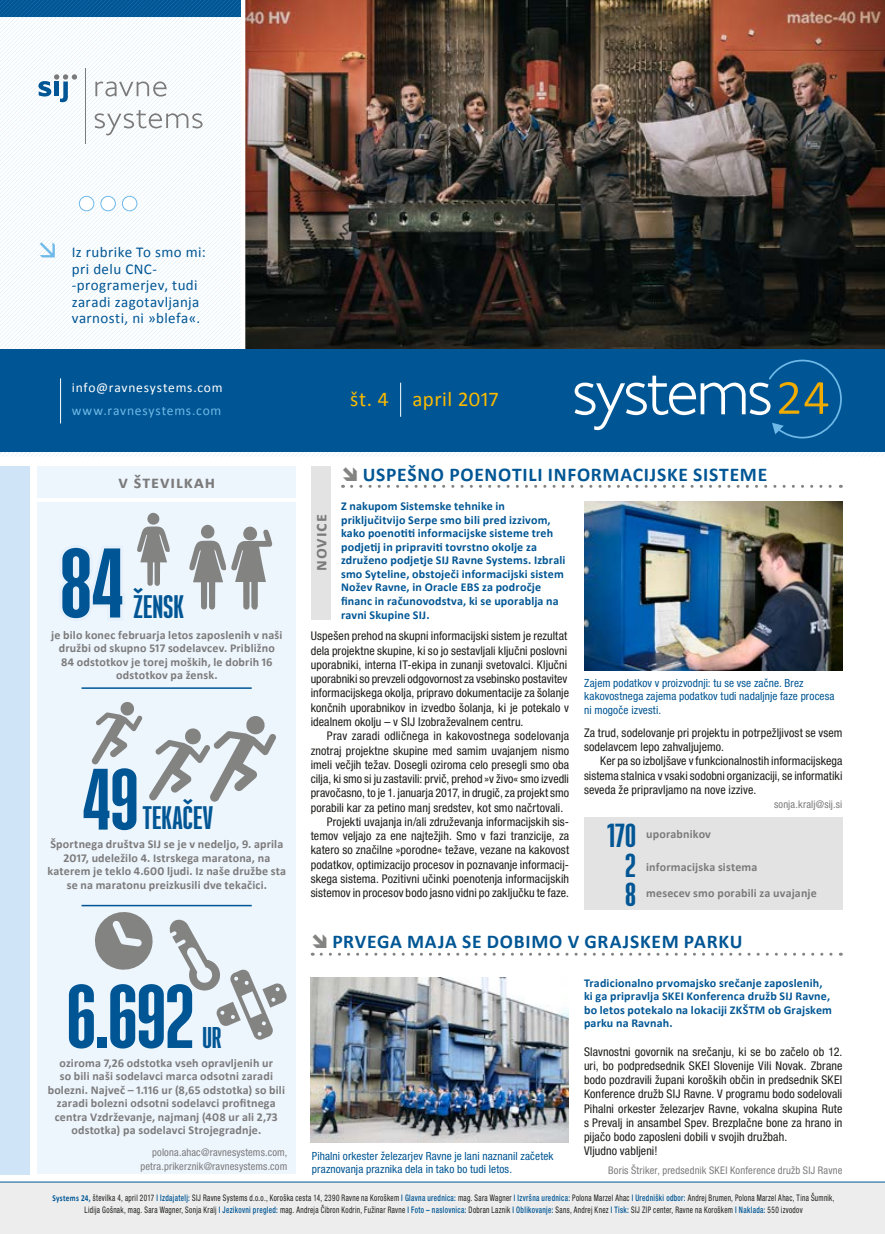
<style>
.page{position:relative;width:885px;height:1234px;background:#fff}
.page>*{position:absolute;margin:0;border:0;box-sizing:border-box;transform-origin:0 0}
.t1{font:700 102.3px "Ristretto Pro";color:#005694}
.t2{font:700 93.75px "Ristretto Pro";color:#005694}
.t3{font:700 90px "Ristretto Pro";color:#005694}
.t4{font:300 60.75px "Calibri";color:#f0ac00}
.t5{font:700 34.5px/29.2px "Ristretto Pro";color:#005694;text-align:center}
.t6{font:700 32.55px "Ristretto Pro";letter-spacing:-.005em;color:#005694}
.t7{font:700 30px "Ristretto Pro";color:#005694}
.t8{font:21px "Calibri";letter-spacing:.02em;color:#fbba00}
.t9{font:700 19.5px "Calibri";letter-spacing:.04em;color:#005694}
.t10{font:700 18px "Calibri";letter-spacing:.05em;color:#7c7b7b}
.t11{font:15px/16.5px "Calibri";letter-spacing:.025em;color:#005694}
.t12{font:13.5px "Calibri";letter-spacing:.055em;color:#fff}
.t13{font:13.5px "Calibri";letter-spacing:.06em;color:#6fb9e8}
.t14{font:condensed 12px/14.2px "Helvetica Neue LT Pro";letter-spacing:.01em;color:#1d1d1b}
.t15{font:700 12px/13.5px "Calibri";letter-spacing:.015em;color:#7c7b7b;text-align:center}
.t16{font:700 12px/13.5px "Calibri";letter-spacing:.015em;color:#005694}
.t17{font:condensed 11.25px/13.5px "Helvetica Neue LT Pro";letter-spacing:.01em;color:#005694}
.t18{font:condensed 10.5px/14.2px "Helvetica Neue LT Pro";letter-spacing:.015em;color:#7c7b7b;text-align:right}
.t19{font:condensed 9px/12px "Helvetica Neue LT Pro";letter-spacing:.045em;color:#1d1d1b;text-align:center;scale:.8 1}
.s1{font-family:"Calibri";font-weight:700;font-stretch:normal;color:#005694}
.s2{font-weight:500;color:#005694}
</style>
<div class="page">
<svg style="left:0;top:0;width:884px;height:456px"></svg>
<div style="left:0;top:466px;width:30px;height:708px;background:#d0e4f8"></div>
<div style="left:0;top:1181px;width:884px;height:52px;background:#ededed"></div>
<hr style="left:0;top:1181px;width:884px;height:1px;background:#005694">
<img style="left:241px;top:0;width:643px;height:349px">
<svg style="left:0;top:0;width:240px;height:17px;background:#045a97"></svg>
<div style="left:79px;top:196px;width:15px;height:15px;background:#fff;border-radius:50%"></div>
<div style="left:79px;top:196px;width:15px;height:15px;border:1px solid #6fb9e8;border-radius:50%"></div>
<div style="left:101px;top:196px;width:14px;height:15px;background:#fff;border-radius:50%"></div>
<div style="left:101px;top:196px;width:14px;height:15px;border:1px solid #6fb9e8;border-radius:50%"></div>
<div style="left:122px;top:196px;width:15px;height:15px;background:#fff;border-radius:50%"></div>
<div style="left:122px;top:196px;width:15px;height:15px;border:1px solid #6fb9e8;border-radius:50%"></div>
<svg style="left:95px;top:81px;width:71px;height:16px"></svg>
<svg style="left:95px;top:110px;width:107px;height:25px"></svg>
<svg style="left:38px;top:74px;width:39px;height:28px"></svg>
<hr style="left:85px;top:69px;width:1px;height:75px;background:#7c7b7b">
<div style="left:0;top:349px;width:884px;height:103px;background:#005694"></div>
<svg style="left:574px;top:359px;width:267px;height:79px"></svg>
<hr style="left:60px;top:378px;width:1px;height:45px;background:#fff">
<hr style="left:400px;top:382px;width:1px;height:34px;background:#fff">
<div style="left:38px;top:502px;width:258px;height:672px;background:#edf5fd"></div>
<div style="left:38px;top:466px;width:258px;height:32px;background:#edf5fd"></div>
<hr style="left:81px;top:687px;width:171px;height:1px;background:#005694">
<hr style="left:81px;top:904px;width:171px;height:2px;background:#005694">
<img style="left:584px;top:501px;width:258px;height:169px">
<div style="left:311px;top:466px;width:19px;height:153px;background:#e3e3e3"></div>
<img style="left:311px;top:977px;width:257px;height:164px">
<div style="left:584px;top:817px;width:258px;height:92px;background:#e3e3e3"></div>
<svg style="left:169px;top:919px;width:118px;height:121px"></svg>
<svg style="left:149px;top:716px;width:127px;height:85px"></svg>
<svg style="left:91px;top:702px;width:51px;height:62px"></svg>
<svg style="left:95px;top:912px;width:58px;height:58px"></svg>
<svg style="left:137px;top:512px;width:33px;height:74px"></svg>
<svg style="left:189px;top:524px;width:83px;height:86px"></svg>
<svg style="left:40px;top:242px;width:15px;height:15px"></svg>
<svg style="left:312px;top:952px;width:529px;height:3px"></svg>
<svg style="left:342px;top:484px;width:499px;height:3px"></svg>
<p class="t11" style="left:72px;top:244px;width:136px">Iz rubrike To smo mi: pri delu CNC--programerjev, tudi zaradi zagotavljanja varnosti, ni »blefa«.</p>
<p class="t12" style="left:72px;top:379px;width:152px">info@ravnesystems.com</p>
<p class="t13" style="left:72px;top:402px;width:151px">www.ravnesystems.com</p>
<h3 class="t10" style="left:118px;top:470px;width:98px">v številkah</h3>
<h1 class="t1" style="left:60px;top:522px;width:65px">84</h1>
<h3 class="t6" style="left:133px;top:587px;width:52px">ŽENSK</h3>
<p class="t15" style="left:51px;top:628px;width:233px">je bilo konec februarja letos zaposlenih v naši družbi od skupno 517 sodelavcev. Približno 84 odstotkov je torej moških, le dobrih 16 odstotkov pa žensk.</p>
<h3 class="t3" style="left:82px;top:745px;width:58px">49</h3>
<h3 class="t6" style="left:142px;top:799px;width:72px">TEKAČEV</h3>
<p class="t15" style="left:48px;top:837px;width:240px">Športnega društva SIJ se je v nedeljo, 9. aprila 2017, udeležilo 4. Istrskega maratona, na katerem je teklo 4.600 ljudi. Iz naše družbe sta se na maratonu preizkusili dve tekačici.</p>
<h2 class="t2" style="left:67px;top:960px;width:129px">6.692</h2>
<h3 class="t7" style="left:202px;top:1019px;width:21px">UR</h3>
<p class="t15" style="left:48px;top:1055px;width:239px">oziroma 7,26 odstotka vseh opravljenih ur<br>so bili naši sodelavci marca odsotni zaradi bolezni. Največ – 1.116 ur (8,65 odstotka) so bili zaradi bolezni odsotni sodelavci profitnega centra Vzdrževanje, najmanj (408 ur ali 2,73 odstotka) pa sodelavci Strojegradnje.</p>
<p class="t18" style="left:140px;top:1144px;width:148px">polona.ahac@ravnesystems.com, petra.prikerznik@ravnesystems.com</p>
<h3 class="t8" style="left:350px;top:386px;width:150px">št. 4 april 2017</h3>
<h3 class="t4" style="left:775px;top:356px;width:56px">24</h3>
<h3 class="t10" style="left:309px;top:570px;width:58px;rotate:-90deg">novice</h3>
<h3 class="t9" style="left:362px;top:461px;width:406px">USPEŠNO POENOTILI INFORMACIJSKE SISTEME</h3>
<p class="t16" style="left:341px;top:499px;width:226px">Z nakupom Sistemske tehnike in priključitvijo Serpe smo bili pred izzivom, kako poenotiti informacijske sisteme treh podjetij in pripraviti tovrstno okolje za združeno podjetje SIJ Ravne Systems. Izbrali smo Syteline, obstoječi informacijski sistem Nožev Ravne, in Oracle EBS za področje financ in računovodstva, ki se uporablja na ravni Skupine SIJ.</p>
<p class="t14" style="left:311px;top:628px;width:260px">Uspešen prehod na skupni informacijski sistem je rezultat dela projektne skupine, ki so jo sestavljali ključni poslovni uporabniki, interna IT-ekipa in zunanji svetovalci. Ključni uporabniki so prevzeli odgovornost za vsebinsko postavitev informacijskega okolja, pripravo dokumentacije za šolanje končnih uporabnikov in izvedbo šolanja, ki je potekalo v idealnem okolju – v SIJ Izobraževalnem centru.</p>
<p class="t14" style="left:327px;top:728px;width:244px">Prav zaradi odličnega in kakovostnega sodelovanja</p>
<p class="t14" style="left:311px;top:742px;width:260px">znotraj projektne skupine med samim uvajanjem nismo</p>
<p class="t14" style="left:311px;top:757px;width:260px">imeli večjih težav. Dosegli oziroma celo presegli smo oba</p>
<p class="t14" style="left:311px;top:771px;width:260px">cilja, ki smo si ju zastavili: prvič, prehod »v živo« smo izvedli</p>
<p class="t14" style="left:311px;top:785px;width:260px">pravočasno, to je 1. januarja 2017, in drugič, za projekt smo</p>
<p class="t14" style="left:311px;top:799px;width:254px">porabili kar za petino manj sredstev, kot smo načrtovali.</p>
<p class="t14" style="left:327px;top:814px;width:244px">Projekti uvajanja in/ali združevanja informacijskih sis-</p>
<p class="t14" style="left:311px;top:828px;width:260px">temov veljajo za ene najtežjih. Smo v fazi tranzicije, za</p>
<p class="t14" style="left:311px;top:842px;width:260px">katero so značilne »porodne« težave, vezane na kakovost</p>
<p class="t14" style="left:311px;top:856px;width:260px">podatkov, optimizacijo procesov in poznavanje informacij-</p>
<p class="t14" style="left:311px;top:871px;width:260px">skega sistema. Pozitivni učinki poenotenja informacijskih</p>
<p class="t14" style="left:311px;top:885px;width:260px">sistemov in procesov bodo jasno vidni po zaključku te faze.</p>
<p class="t17" style="left:584px;top:676px;width:252px">Zajem podatkov v proizvodnji: tu se vse začne. Brez kakovostnega zajema podatkov tudi nadaljnje faze procesa ni mogoče izvesti.</p>
<p class="t14" style="left:584px;top:725px;width:260px">Za trud, sodelovanje pri projektu in potrpežljivost se vsem sodelavcem lepo zahvaljujemo.</p>
<p class="t14" style="left:584px;top:753px;width:260px;text-align:justify;text-indent:16px">Ker pa so izboljšave v funkcionalnostih informacijskega sistema stalnica v vsaki sodobni organizaciji, se informatiki seveda že pripravljamo na nove izzive.</p>
<p class="t18" style="left:774px;top:797px;width:70px">sonja.kralj@sij.si</p>
<h3 class="t5" style="left:607px;top:820px;width:31px">170<br>2<br>8</h3>
<p class="t15" style="left:646px;top:826px;width:66px">uporabnikov</p>
<p class="t15" style="left:646px;top:853px;width:172px;line-height:26.2px;text-align:left">informacijska sistema<br>mesecev smo porabili za uvajanje</p>
<h3 class="t9" style="left:332px;top:929px;width:411px">PRVEGA MAJA SE DOBIMO V GRAJSKEM PARKU</h3>
<p class="t17" style="left:312px;top:1148px;width:243px">Pihalni orkester železarjev Ravne je lani naznanil začetek praznovanja praznika dela in tako bo tudi letos.</p>
<p class="t16" style="left:584px;top:975px;width:249px">Tradicionalno prvomajsko srečanje zaposlenih, ki ga pripravlja SKEI Konferenca družb SIJ Ravne, bo letos potekalo na lokaciji ZKŠTM ob Grajskem parku na Ravnah.</p>
<p class="t14" style="left:584px;top:1043px;width:260px">Slavnostni govornik na srečanju, ki se bo začelo ob 12. uri, bo podpredsednik SKEI Slovenije Vili Novak. Zbrane bodo pozdravili župani koroških občin in predsednik SKEI Konference družb SIJ Ravne. V programu bodo sodelovali Pihalni orkester železarjev Ravne, vokalna skupina Rute s Prevalj in ansambel Spev. Brezplačne bone za hrano in pijačo bodo zaposleni dobili v svojih družbah.<br>Vljudno vabljeni!</p>
<p class="t18" style="left:608px;top:1162px;width:236px">Boris Štriker, predsednik SKEI Konference družb SIJ Ravne</p>
<p class="t19" style="left:52px;top:1190px;width:979px"><span class="s1">Systems 24,</span> številka 4, april 2017 <span class="s2">I Izdajatelj:</span> SIJ Ravne Systems d.o.o., Koroška cesta 14, 2390 Ravne na Koroškem <span class="s2">I Glavna urednica:</span> mag. Sara Wagner <span class="s2">I Izvršna urednica:</span> Polona Marzel Ahac <span class="s2">I Uredniški odbor:</span> Andrej Brumen, Polona Marzel Ahac, Tina Šumnik,<br>Lidija Gošnak, mag. Sara Wagner, Sonja Kralj <span class="s2">I Jezikovni pregled:</span> mag. Andreja Čibron Kodrin, Fužinar Ravne <span class="s2">I Foto – naslovnica:</span> Dobran Laznik <span class="s2">I Oblikovanje:</span> Sans, Andrej Knez <span class="s2">I Tisk:</span> SIJ ZIP center, Ravne na Koroškem <span class="s2">I Naklada:</span> 550 izvodov</p>
</div>
